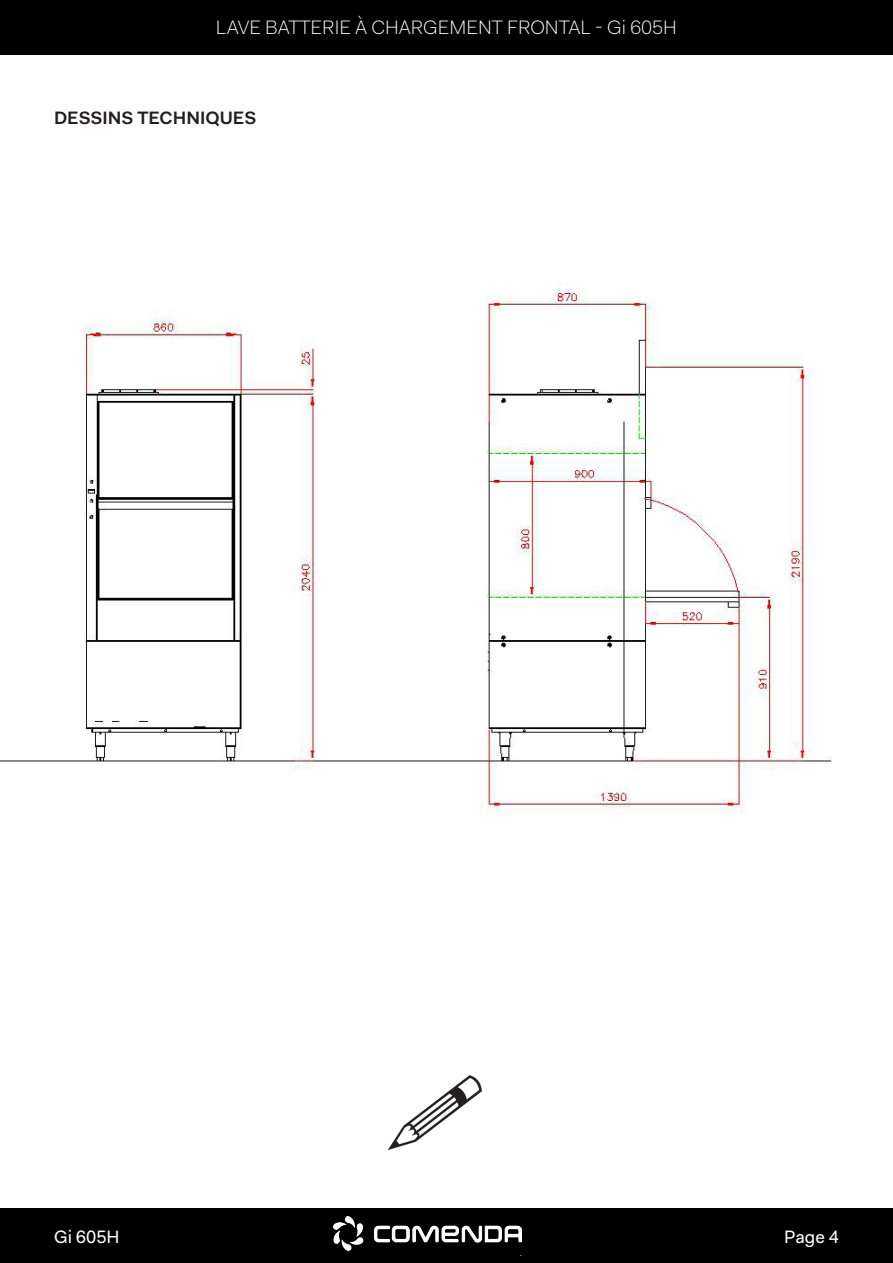
<style>
.page{position:relative;width:893px;height:1263px;background:#fff}
.page>*{position:absolute;margin:0;border:0;box-sizing:border-box;transform-origin:0 0}
.t1{font:300 19.5px "Fakt Pro";color:#fff}
.t2{font:600 18px "Fakt Pro";color:#231f20}
.t3{font:18px "Fakt Pro";color:#fff}
</style>
<div class="page">
<div style="left:0;top:1209px;width:893px;height:54px;background:#000001"></div>
<div style="left:0;top:0;width:893px;height:54px;background:#000001"></div>
<img style="left:333px;top:1216px;width:189px;height:35px">
<img style="left:387px;top:1075px;width:95px;height:76px">
<img style="left:0;top:283px;width:832px;height:531px">
<p class="t1" style="left:216px;top:15px;width:463px">LAVE BATTERIE À CHARGEMENT FRONTAL - Gi 605H</p>
<p class="t2" style="left:54px;top:106px;width:204px">DESSINS TECHNIQUES</p>
<p class="t3" style="left:54px;top:1224px;width:67px">Gi 605H</p>
<p class="t3" style="left:784px;top:1224px;width:56px">Page 4</p>
</div>
